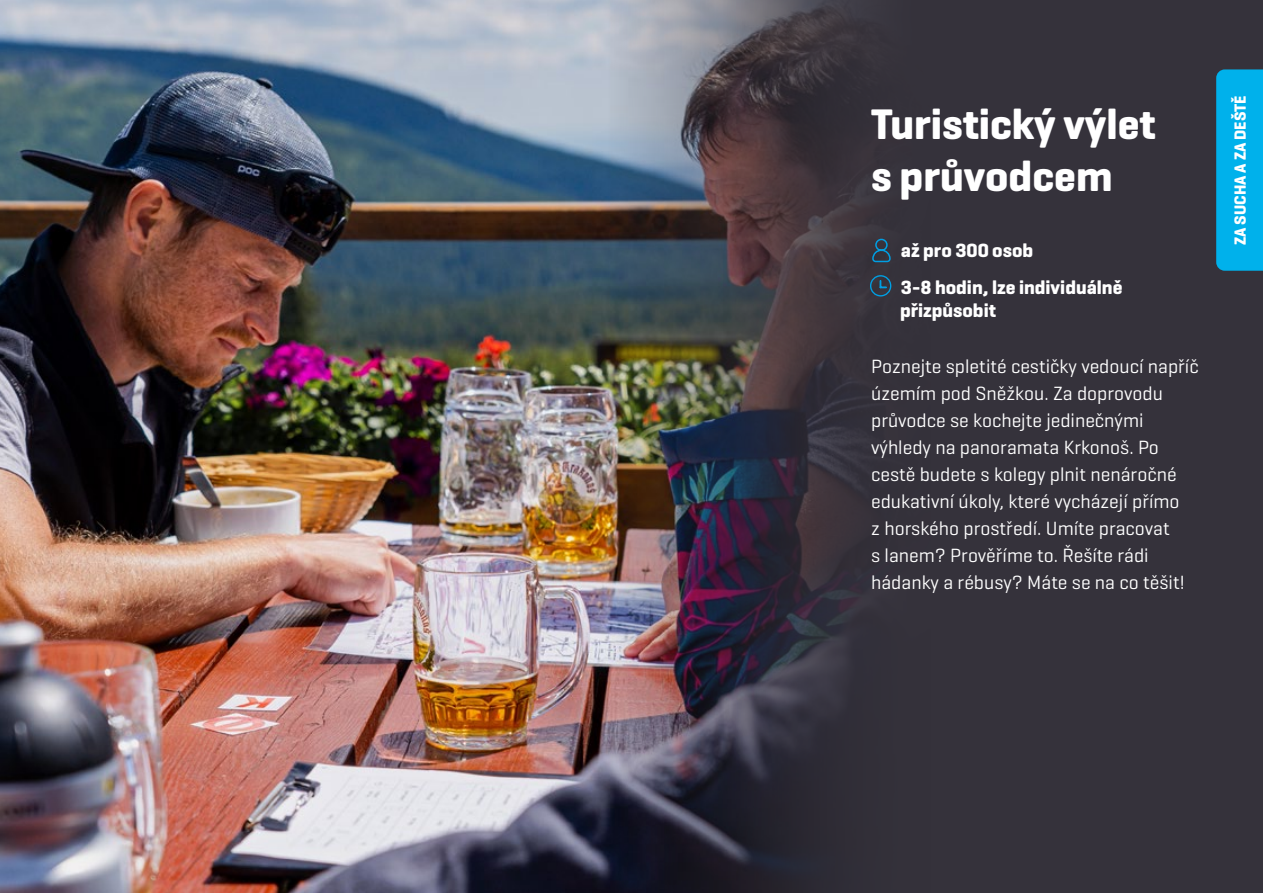
<style>
.page{position:relative;width:1263px;height:893px;background:#fff}
.page>*{position:absolute;margin:0;border:0;box-sizing:border-box;transform-origin:0 0}
.t1{font:700 43.5px/52.2px "Geogrotesque";color:#fff}
.t2{font:19.5px/27px "Geogrotesque";color:#fff}
.t3{font:700 19.5px/37px "Geogrotesque";color:#fff}
.t4{font:700 16.5px "Geogrotesque";color:#fff}
</style>
<div class="page">
<div style="left:931px;top:0;width:332px;height:893px;background:#35323b"></div>
<img style="left:0;top:0;width:608px;height:893px">
<img style="left:608px;top:0;width:115px;height:893px">
<svg style="left:723px;top:0;width:208px;height:893px;fill:#35313a"></svg>
<div style="left:870px;top:275px;width:21px;height:22px;border:1px solid #009fe3;border-radius:50%"></div>
<svg style="left:879px;top:281px;width:7px;height:7px"></svg>
<svg style="left:871px;top:238px;width:21px;height:25px"></svg>
<div style="left:1216px;top:69px;width:47px;height:202px;background:#00b1eb"></div>
<h1 class="t1" style="left:871px;top:98px;width:286px">Turistický výlet s průvodcem</h1>
<p class="t3" style="left:901px;top:231px;width:223px">až pro 300 osob<br>3-8 hodin, lze individuálně</p>
<p class="t3" style="left:900px;top:292px;width:97px">přizpůsobit</p>
<p class="t2" style="left:871px;top:352px;width:329px">Poznejte spletité cestičky vedoucí napříč územím pod Sněžkou. Za doprovodu průvodce se kochejte jedinečnými výhledy na panoramata Krkonoš. Po cestě budete s kolegy plnit nenáročné edukativní úkoly, které vycházejí přímo<br>z horského prostředí. Umíte pracovat<br>s lanem? Prověříme to. Řešíte rádi hádanky a rébusy? Máte se na co těšit!</p>
<p class="t4" style="left:1230px;top:245px;width:151px;rotate:-90deg">ZA SUCHA A ZA DEŠTĚ</p>
</div>
